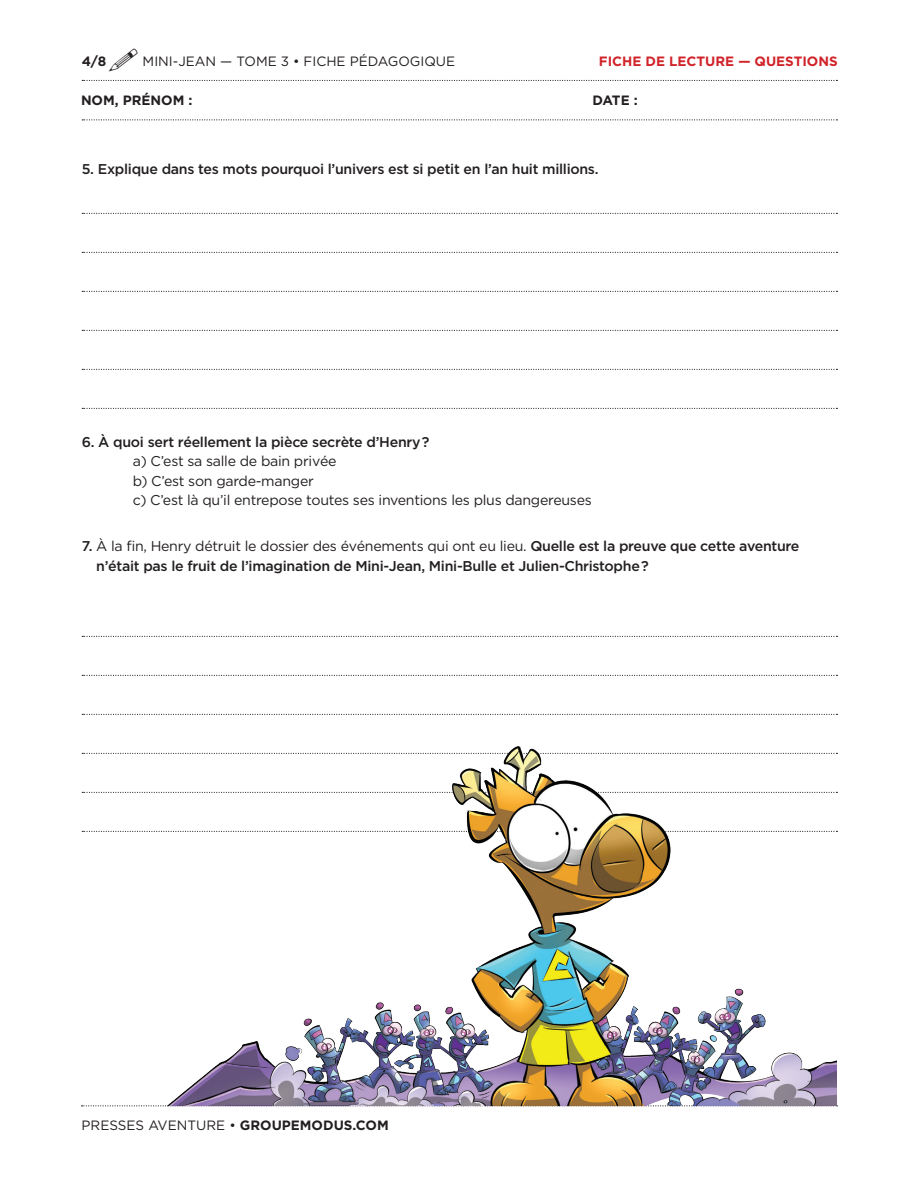
<style>
.page{position:relative;width:918px;height:1188px;background:#fff}
.page>*{position:absolute;margin:0;border:0;box-sizing:border-box;transform-origin:0 0}
.t1{font:500 14.25px/19.5px "Gotham";letter-spacing:-.02em;color:#231f20}
.t2{font:14.25px "Gotham";letter-spacing:-.02em;color:#231f20}
.t3{font:13.5px "Gotham";color:#231f20}
.t4{font:700 13.5px "Gotham";color:#d1232a}
.t5{font:700 13.5px "Gotham";color:#231f20}
.s1{font-weight:400}
.s2{font-weight:700}
</style>
<div class="page">
<svg style="left:82px;top:80px;width:755px;height:1px"></svg>
<svg style="left:82px;top:1105px;width:50px;height:1px"></svg>
<svg style="left:82px;top:119px;width:755px;height:1px"></svg>
<svg style="left:82px;top:213px;width:755px;height:1px"></svg>
<svg style="left:82px;top:252px;width:755px;height:1px"></svg>
<svg style="left:82px;top:291px;width:755px;height:1px"></svg>
<svg style="left:82px;top:330px;width:755px;height:1px"></svg>
<svg style="left:82px;top:369px;width:755px;height:1px"></svg>
<svg style="left:82px;top:408px;width:755px;height:1px"></svg>
<svg style="left:82px;top:636px;width:755px;height:1px"></svg>
<svg style="left:82px;top:675px;width:755px;height:1px"></svg>
<svg style="left:82px;top:714px;width:755px;height:1px"></svg>
<svg style="left:82px;top:753px;width:49px;height:1px"></svg>
<svg style="left:82px;top:792px;width:49px;height:1px"></svg>
<svg style="left:82px;top:831px;width:49px;height:1px"></svg>
<img style="left:132px;top:746px;width:705px;height:361px">
<p class="t5" style="left:82px;top:54px;width:26px">4/8</p>
<p class="t3" style="left:143px;top:54px;width:314px">MINI-JEAN — TOME 3 • FICHE PÉDAGOGIQUE</p>
<p class="t4" style="left:599px;top:53px;width:240px">FICHE DE LECTURE — QUESTIONS</p>
<p class="t5" style="left:81px;top:93px;width:113px">NOM, PRÉNOM :</p>
<p class="t5" style="left:593px;top:93px;width:47px">DATE :</p>
<p class="t1" style="left:82px;top:159px;width:518px">5. Explique dans tes mots pourquoi l’univers est si petit en l’an huit millions.</p>
<p class="t1" style="left:82px;top:432px;width:349px">6. À quoi sert réellement la pièce secrète d’Henry?</p>
<p class="t2" style="left:133px;top:453px;width:205px">a) C’est sa salle de bain privée</p>
<p class="t2" style="left:133px;top:473px;width:183px">b) C’est son garde-manger</p>
<p class="t2" style="left:133px;top:492px;width:461px">c) C’est là qu’il entrepose toutes ses inventions les plus dangereuses</p>
<p class="t1" style="left:96px;top:536px;width:705px;text-indent:-14px">7. <span class="s1">À la fin, Henry détruit le dossier des événements qui ont eu lieu.</span> Quelle est la preuve que cette aventure n’était pas le fruit de l’imagination de Mini-Jean, Mini-Bulle et Julien-Christophe?</p>
<p class="t3" style="left:82px;top:1118px;width:309px">PRESSES AVENTURE • <span class="s2">GROUPEMODUS.COM</span></p>
</div>
